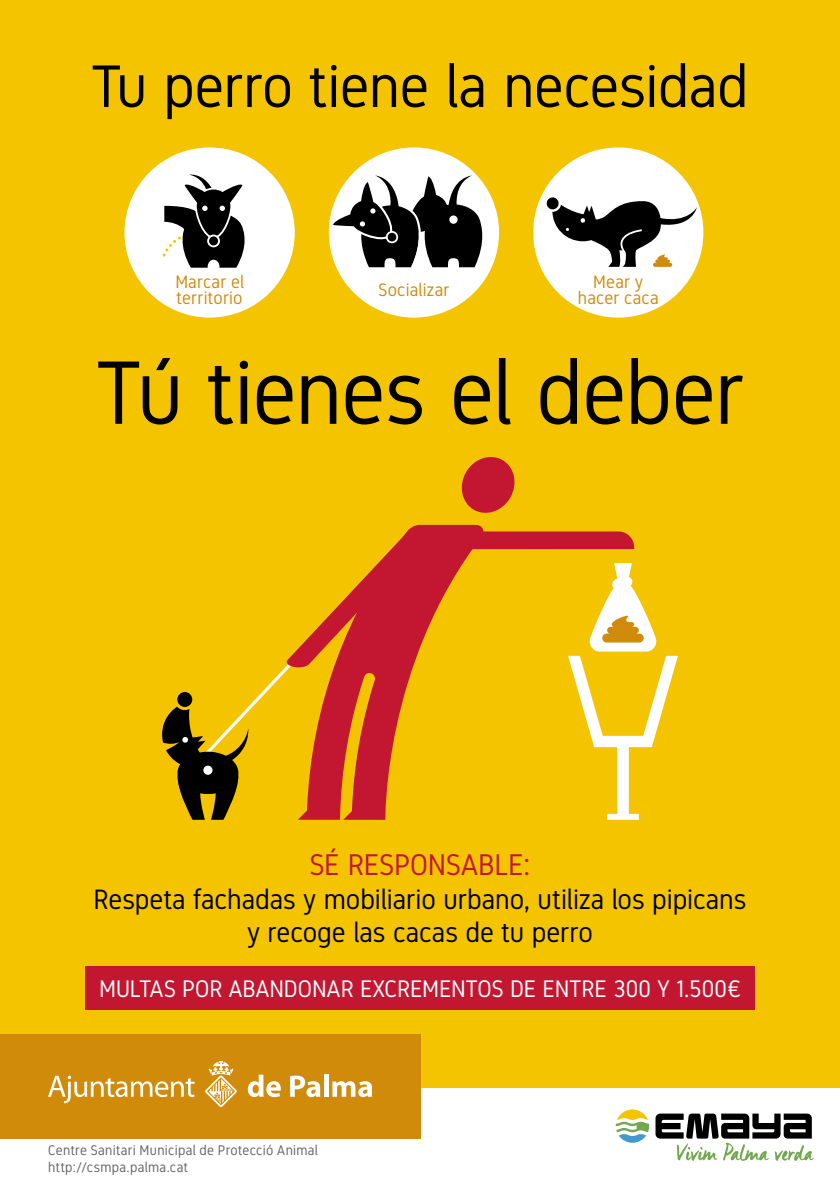
<style>
.page{position:relative;width:840px;height:1191px;background:#fff}
.page>*{position:absolute;margin:0;border:0;box-sizing:border-box;transform-origin:0 0}
.t1{font:90px "Gidole";letter-spacing:-.015em;color:#000}
.t2{font:60px "Gidole";letter-spacing:-.01em;color:#000}
.t3{font:30px "Gidole";color:#c31631}
.t4{font:28px/33.6px "Gidole";color:#000;text-align:center}
.t5{font:24px "Gidole";letter-spacing:-.005em;color:#fff}
.t6{font:18px/16px "Gidole";letter-spacing:.01em;color:#d08b0a}
.t7{font:14px/16.8px "Gidole";letter-spacing:.025em;color:#646363}
</style>
<div class="page">
<div style="left:0;top:0;width:839px;height:1087px;background:#f5c400"></div>
<div style="left:0;top:1033px;width:420px;height:105px;background:#d08b0a"></div>
<svg style="left:48px;top:1075px;width:146px;height:28px"></svg>
<svg style="left:247px;top:1074px;width:34px;height:23px"></svg>
<svg style="left:290px;top:1075px;width:30px;height:22px"></svg>
<hr style="left:324px;top:1074px;width:4px;height:22px;background:#fff">
<svg style="left:332px;top:1081px;width:40px;height:16px"></svg>
<svg style="left:205px;top:1060px;width:32px;height:47px"></svg>
<svg style="left:615px;top:1109px;width:33px;height:33px"></svg>
<svg style="left:655px;top:1113px;width:159px;height:48px"></svg>
<svg style="left:568px;top:563px;width:109px;height:257px"></svg>
<svg style="left:406px;top:525px;width:77px;height:96px"></svg>
<svg style="left:461px;top:457px;width:54px;height:56px"></svg>
<div style="left:450px;top:531px;width:183px;height:18px;background:#c31631"></div>
<svg style="left:162px;top:532px;width:269px;height:288px"></svg>
<div style="left:124px;top:147px;width:170px;height:170px;background:#fff;border-radius:50%"></div>
<svg style="left:162px;top:174px;width:83px;height:94px"></svg>
<div style="left:328px;top:147px;width:171px;height:170px;background:#fff;border-radius:50%"></div>
<svg style="left:329px;top:174px;width:157px;height:94px"></svg>
<div style="left:533px;top:147px;width:170px;height:170px;background:#fff;border-radius:50%"></div>
<svg style="left:546px;top:195px;width:150px;height:73px"></svg>
<div style="left:85px;top:966px;width:669px;height:43px;background:#c31631"></div>
<h2 class="t2" style="left:91px;top:51px;width:658px">Tu perro tiene la necesidad</h2>
<p class="t6" style="left:175px;top:273px;width:70px">Marcar el territorio</p>
<p class="t6" style="left:378px;top:281px;width:72px">Socializar</p>
<p class="t6" style="left:577px;top:273px;width:82px;text-align:center">Mear y hacer caca</p>
<h1 class="t1" style="left:96px;top:340px;width:648px">Tú tienes el deber</h1>
<p class="t3" style="left:309px;top:847px;width:222px">SÉ RESPONSABLE:</p>
<p class="t4" style="left:94px;top:882px;width:654px">Respeta fachadas y mobiliario urbano, utiliza los pipicans y recoge las cacas de tu perro</p>
<p class="t5" style="left:99px;top:974px;width:643px">MULTAS POR ABANDONAR EXCREMENTOS DE ENTRE 300 Y 1.500€</p>
<p class="t7" style="left:48px;top:1141px;width:271px">Centre Sanitari Municipal de Protecció Animal http://csmpa.palma.cat</p>
</div>
